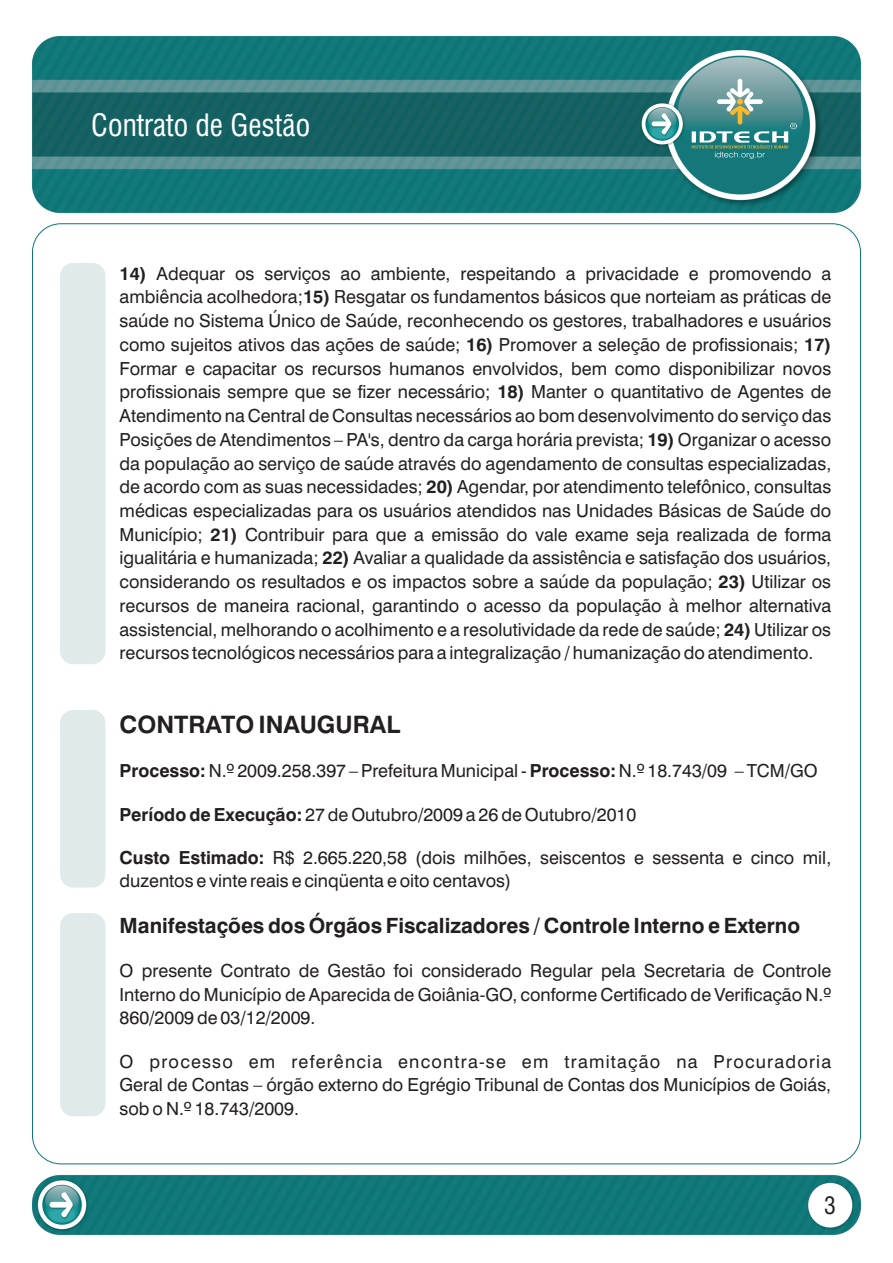
<style>
.page{position:relative;width:893px;height:1263px;background:#fff}
.page>*{position:absolute;margin:0;border:0;box-sizing:border-box;transform-origin:0 0}
.t1{font:condensed 30px "Swiss 721 BT";color:#fff}
.t2{font:700 24px "Swiss 721 BT";color:#231f20}
.t3{font:condensed 23.7px "Swiss 721 BT";color:#231f20}
.t4{font:700 21px "Swiss 721 BT";color:#231f20}
.t5{font:18px/23.7px "Swiss 721 BT";color:#231f20;text-align:justify}
.s1{font-weight:700}
</style>
<div class="page">
<img style="left:32px;top:36px;width:829px;height:177px">
<svg style="left:692px;top:79px;width:105px;height:80px;background:#609a97"></svg>
<img style="left:32px;top:1175px;width:829px;height:60px">
<div style="left:60px;top:263px;width:45px;height:401px;background:#e0eaeb;border-radius:13px"></div>
<div style="left:60px;top:710px;width:45px;height:178px;background:#e0eaeb;border-radius:13px"></div>
<div style="left:60px;top:913px;width:45px;height:203px;background:#e0eaeb;border-radius:13px"></div>
<h1 class="t1" style="left:91px;top:113px;width:220px">Contrato de Gestão</h1>
<p class="t5" style="left:120px;top:263px;width:713px"><span class="s1">14)</span> Adequar os serviços ao ambiente, respeitando a privacidade e promovendo a ambiência acolhedora;<span class="s1">15)</span> Resgatar os fundamentos básicos que norteiam as práticas de saúde no Sistema Único de Saúde, reconhecendo os gestores, trabalhadores e usuários como sujeitos ativos das ações de saúde; <span class="s1">16)</span> Promover a seleção de profissionais; <span class="s1">17)<br></span>Formar e capacitar os recursos humanos envolvidos, bem como disponibilizar novos profissionais sempre que se fizer necessário; <span class="s1">18)</span> Manter o quantitativo de Agentes de Atendimento na Central de Consultas necessários ao bom desenvolvimento do serviço das Posições de Atendimentos – PA's, dentro da carga horária prevista; <span class="s1">19)</span> Organizar o acesso da população ao serviço de saúde através do agendamento de consultas especializadas, de acordo com as suas necessidades; <span class="s1">20)</span> Agendar, por atendimento telefônico, consultas médicas especializadas para os usuários atendidos nas Unidades Básicas de Saúde do Município; <span class="s1">21)</span> Contribuir para que a emissão do vale exame seja realizada de forma igualitária e humanizada; <span class="s1">22)</span> Avaliar a qualidade da assistência e satisfação dos usuários, considerando os resultados e os impactos sobre a saúde da população; <span class="s1">23)</span> Utilizar os recursos de maneira racional, garantindo o acesso da população à melhor alternativa assistencial, melhorando o acolhimento e a resolutividade da rede de saúde; <span class="s1">24)</span> Utilizar os recursos tecnológicos necessários para a integralização / humanização do atendimento.</p>
<h2 class="t2" style="left:120px;top:715px;width:282px">CONTRATO INAUGURAL</h2>
<p class="t5" style="left:120px;top:761px;width:700px"><span class="s1">Processo:</span> N.º 2009.258.397 – Prefeitura Municipal - <span class="s1">Processo:</span> N.º 18.743/09 – TCM/GO</p>
<p class="t5" style="left:120px;top:804px;width:518px"><span class="s1">Período de Execução:</span> 27 de Outubro/2009 a 26 de Outubro/2010</p>
<p class="t5" style="left:120px;top:847px;width:713px"><span class="s1">Custo Estimado:</span> R$ 2.665.220,58 (dois milhões, seiscentos e sessenta e cinco mil, duzentos e vinte reais e cinqüenta e oito centavos)</p>
<p class="t4" style="left:120px;top:917px;width:682px">Manifestações dos Órgãos Fiscalizadores / Controle Interno e Externo</p>
<p class="t5" style="left:120px;top:960px;width:713px">O presente Contrato de Gestão foi considerado Regular pela Secretaria de Controle Interno do Município de Aparecida de Goiânia-GO, conforme Certificado de Verificação N.º 860/2009 de 03/12/2009.</p>
<p class="t5" style="left:120px;top:1051px;width:713px">O processo em referência encontra-se em tramitação na Procuradoria Geral de Contas – órgão externo do Egrégio Tribunal de Contas dos Municípios de Goiás, sob o N.º 18.743/2009.</p>
<h3 class="t3" style="left:824px;top:1196px;width:13px">3</h3>
</div>
